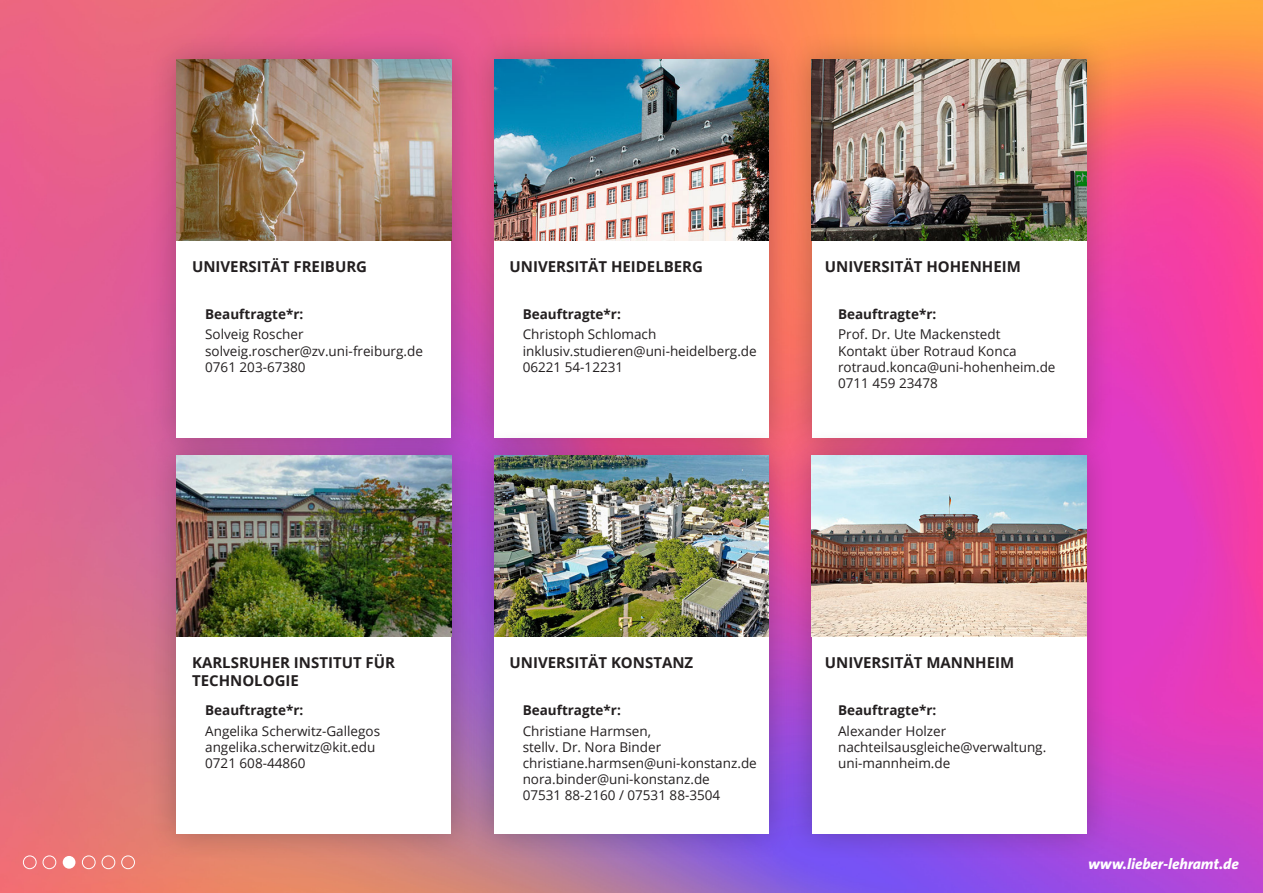
<style>
.page{position:relative;width:1263px;height:893px;background:#fff}
.page>*{position:absolute;margin:0;border:0;box-sizing:border-box;transform-origin:0 0}
.t1{font:700 15px/18px "Open Sans";color:#231f20}
.t2{font:italic 800 15px "The Sans B8";color:#fff}
.t3{font:13.5px/16.2px "Open Sans";color:#231f20}
.t4{font:700 13.5px "Open Sans";color:#231f20}
</style>
<div class="page">
<img style="left:0;top:0;width:1263px;height:893px">
<div style="left:148px;top:427px;width:332px;height:435px;background:#231f20;opacity:.3"></div>
<div style="left:176px;top:455px;width:275px;height:379px;background:#fff"></div>
<div style="left:148px;top:31px;width:332px;height:435px;background:#231f20;opacity:.3"></div>
<div style="left:176px;top:59px;width:275px;height:379px;background:#fff"></div>
<div style="left:466px;top:31px;width:331px;height:435px;background:#231f20;opacity:.3"></div>
<div style="left:494px;top:59px;width:275px;height:379px;background:#fff"></div>
<img style="left:176px;top:59px;width:275px;height:182px">
<img style="left:494px;top:59px;width:275px;height:182px">
<div style="left:783px;top:31px;width:332px;height:435px;background:#231f20;opacity:.3"></div>
<div style="left:811px;top:59px;width:275px;height:379px;background:#fff"></div>
<img style="left:811px;top:59px;width:275px;height:182px">
<img style="left:176px;top:455px;width:275px;height:182px">
<div style="left:466px;top:427px;width:331px;height:435px;background:#231f20;opacity:.3"></div>
<div style="left:494px;top:455px;width:275px;height:379px;background:#fff"></div>
<img style="left:494px;top:455px;width:275px;height:182px">
<div style="left:783px;top:427px;width:332px;height:435px;background:#231f20;opacity:.3"></div>
<div style="left:811px;top:455px;width:275px;height:379px;background:#fff"></div>
<img style="left:811px;top:455px;width:275px;height:182px">
<div style="left:23px;top:855px;width:14px;height:14px;border:1px solid #fff;border-radius:50%"></div>
<div style="left:43px;top:855px;width:13px;height:14px;border:1px solid #fff;border-radius:50%"></div>
<div style="left:63px;top:856px;width:12px;height:13px;background:#fff;border-radius:50%"></div>
<div style="left:82px;top:855px;width:14px;height:14px;border:1px solid #fff;border-radius:50%"></div>
<div style="left:102px;top:855px;width:13px;height:14px;border:1px solid #fff;border-radius:50%"></div>
<div style="left:121px;top:855px;width:14px;height:14px;border:1px solid #fff;border-radius:50%"></div>
<p class="t1" style="left:192px;top:257px;width:177px">UNIVERSITÄT FREIBURG</p>
<p class="t1" style="left:510px;top:257px;width:195px">UNIVERSITÄT HEIDELBERG</p>
<p class="t1" style="left:825px;top:257px;width:197px">UNIVERSITÄT HOHENHEIM</p>
<p class="t4" style="left:205px;top:304px;width:100px">Beauftragte*r:</p>
<p class="t3" style="left:205px;top:326px;width:100px">Solveig Roscher</p>
<p class="t3" style="left:205px;top:342px;width:219px">solveig.roscher@zv.uni-freiburg.de</p>
<p class="t3" style="left:205px;top:358px;width:102px">0761 203-67380</p>
<p class="t4" style="left:523px;top:304px;width:100px">Beauftragte*r:</p>
<p class="t3" style="left:523px;top:326px;width:135px">Christoph Schlomach</p>
<p class="t3" style="left:523px;top:342px;width:236px">inklusiv.studieren@uni-heidelberg.de</p>
<p class="t3" style="left:523px;top:358px;width:102px">06221 54-12231</p>
<p class="t4" style="left:838px;top:304px;width:100px">Beauftragte*r:</p>
<p class="t3" style="left:838px;top:326px;width:164px">Prof. Dr. Ute Mackenstedt</p>
<p class="t3" style="left:838px;top:342px;width:180px">Kontakt über Rotraud Konca</p>
<p class="t3" style="left:838px;top:358px;width:219px">rotraud.konca@uni-hohenheim.de</p>
<p class="t3" style="left:838px;top:375px;width:101px">0711 459 23478</p>
<p class="t1" style="left:192px;top:653px;width:205px">KARLSRUHER INSTITUT FÜR<br>TECHNOLOGIE</p>
<p class="t1" style="left:510px;top:653px;width:185px">UNIVERSITÄT KONSTANZ</p>
<p class="t1" style="left:825px;top:653px;width:191px">UNIVERSITÄT MANNHEIM</p>
<p class="t4" style="left:205px;top:700px;width:100px">Beauftragte*r:</p>
<p class="t3" style="left:205px;top:722px;width:177px">Angelika Scherwitz-Gallegos</p>
<p class="t3" style="left:205px;top:738px;width:172px">angelika.scherwitz@kit.edu</p>
<p class="t3" style="left:205px;top:755px;width:102px">0721 608-44860</p>
<p class="t4" style="left:523px;top:700px;width:100px">Beauftragte*r:</p>
<p class="t3" style="left:523px;top:722px;width:140px">Christiane Harmsen, stellv. Dr. Nora Binder</p>
<p class="t3" style="left:523px;top:755px;width:236px">christiane.harmsen@uni-konstanz.de nora.binder@uni-konstanz.de</p>
<p class="t3" style="left:523px;top:787px;width:199px">07531 88-2160 / 07531 88-3504</p>
<p class="t4" style="left:838px;top:700px;width:100px">Beauftragte*r:</p>
<p class="t3" style="left:838px;top:722px;width:110px">Alexander Holzer</p>
<p class="t3" style="left:838px;top:738px;width:210px">nachteilsausgleiche@verwaltung. uni-mannheim.de</p>
<p class="t2" style="left:1088px;top:856px;width:152px">www.lieber-lehramt.de</p>
</div>
